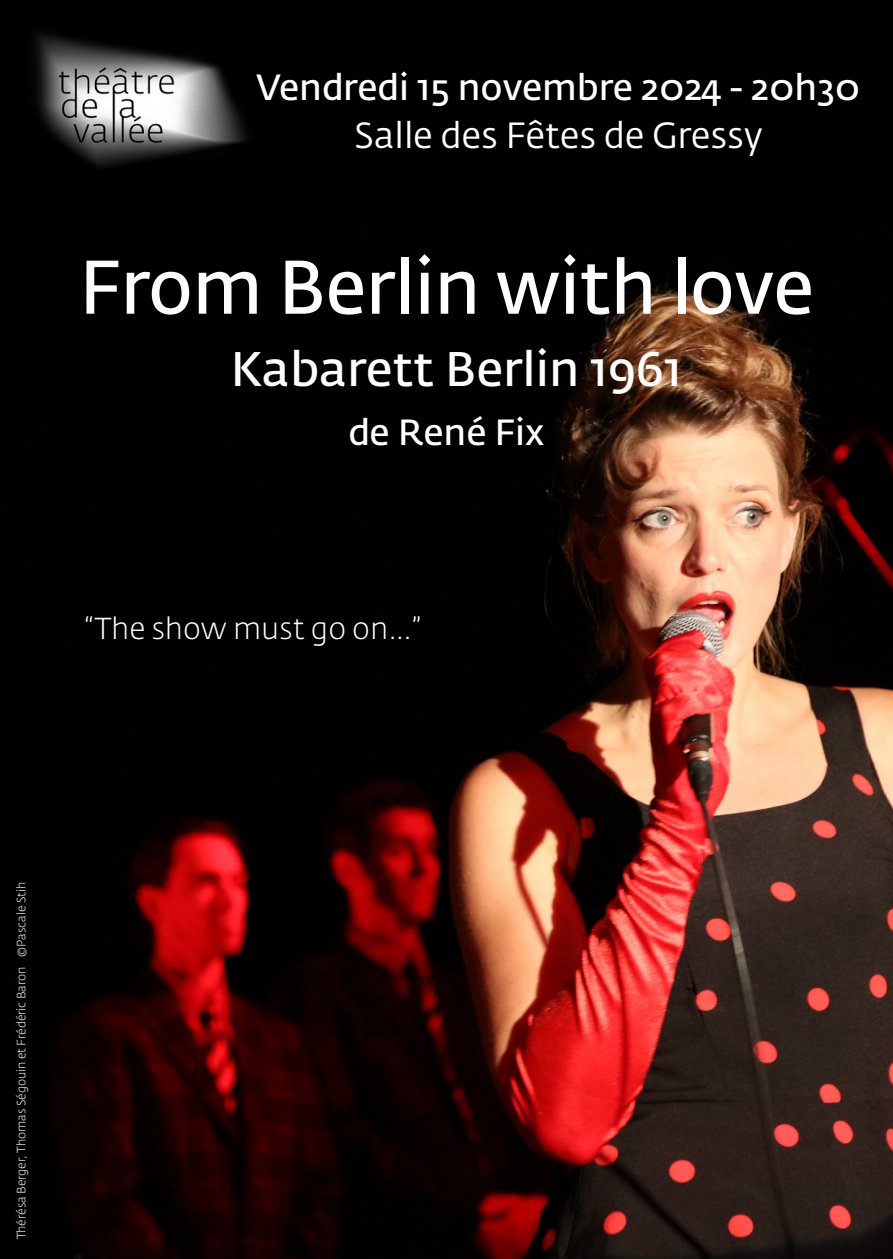
<style>
.page{position:relative;width:893px;height:1259px;background:#fff}
.page>*{position:absolute;margin:0;border:0;box-sizing:border-box;transform-origin:0 0}
.t1{font:75px "Fedra Sans Pro";letter-spacing:-.005em;color:#fff}
.t2{font:48px "Fedra Sans Pro";color:#fff}
.t3{font:36px "Fedra Sans Pro";color:#fff}
.t4{font:36px "Fedra Sans Pro";color:#fff}
.t5{font:300 30px "Fedra Sans Pro";color:#fff}
.t6{font:300 12px "Fedra Sans Pro";color:#fff}
</style>
<div class="page">
<div style="left:0;top:0;width:893px;height:659px;background:#000"></div>
<img style="left:36px;top:34px;width:211px;height:134px">
<img style="left:0;top:281px;width:893px;height:978px">
<p class="t3" style="left:257px;top:65px;width:605px">Vendredi 15 novembre 2024 - 20h30</p>
<p class="t4" style="left:354px;top:113px;width:410px">Salle des Fêtes de Gressy</p>
<p class="t1" style="left:79px;top:240px;width:736px">From Berlin with love</p>
<p class="t2" style="left:230px;top:339px;width:453px">Kabarett Berlin 1961</p>
<p class="t3" style="left:349px;top:410px;width:197px">de René Fix</p>
<p class="t5" style="left:85px;top:610px;width:337px">“The show must go on…”</p>
<p class="t6" style="left:14px;top:1239px;width:359px;rotate:-90deg">Thérésa Berger, Thomas Ségouin et Frédéric Baron ©Pascale Stih</p>
</div>
